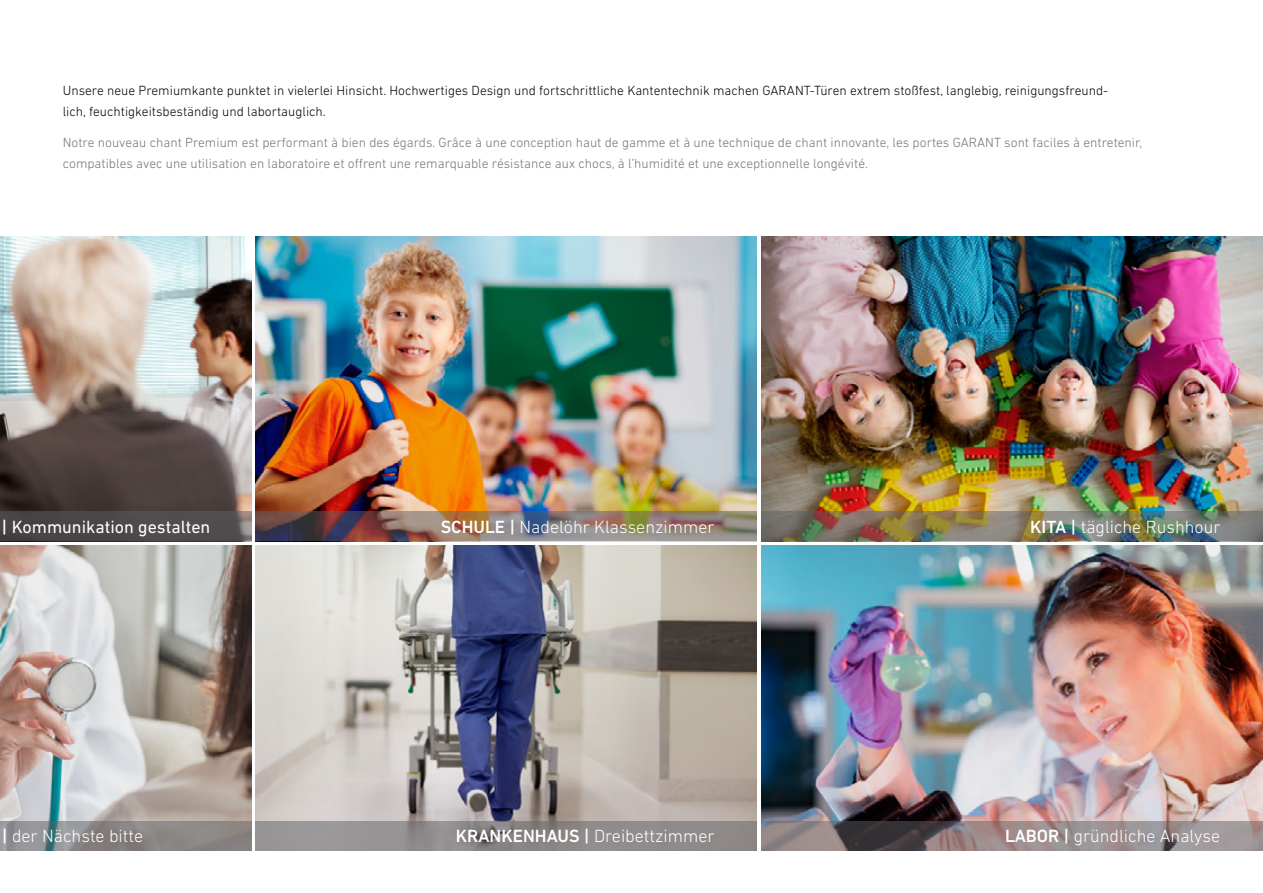
<style>
.page{position:relative;width:1263px;height:893px;background:#fff}
.page>*{position:absolute;margin:0;border:0;box-sizing:border-box;transform-origin:0 0}
.t1{font:300 18px "DIN Next LT Pro";color:#fff}
.t2{font:18px "DIN Next LT Pro";color:#fff}
.t3{font:300 13.5px/21px "DIN Next LT Pro";color:#717479}
.t4{font:300 13.5px/21px "DIN Next LT Pro";color:#000}
.s1{font-weight:500}
</style>
<div class="page">
<img style="left:255px;top:236px;width:502px;height:276px">
<img style="left:0;top:236px;width:251px;height:276px">
<img style="left:761px;top:236px;width:502px;height:276px">
<img style="left:255px;top:546px;width:502px;height:275px">
<img style="left:0;top:546px;width:251px;height:275px">
<img style="left:761px;top:546px;width:502px;height:275px">
<div style="left:0;top:512px;width:251px;height:29px;background:#4d4849"></div>
<img style="left:255px;top:512px;width:502px;height:29px">
<img style="left:761px;top:512px;width:502px;height:29px">
<svg style="left:0;top:821px;width:251px;height:30px;background:#898888"></svg>
<svg style="left:255px;top:821px;width:502px;height:30px;background:#8f8b8b"></svg>
<svg style="left:761px;top:821px;width:502px;height:30px;background:#877c7e"></svg>
<p class="t4" style="left:63px;top:80px;width:1047px">Unsere neue Premiumkante punktet in vielerlei Hinsicht. Hochwertiges Design und fortschrittliche Kantentechnik machen GARANT-Türen extrem stoßfest, langlebig, reinigungsfreund&shy;lich, feuchtigkeitsbeständig und labortauglich.</p>
<p class="t3" style="left:63px;top:131px;width:1081px">Notre nouveau chant Premium est performant à bien des égards. Grâce à une conception haut de gamme et à une technique de chant innovante, les portes GARANT sont faciles à entretenir, compatibles avec une utilisation en laboratoire et offrent une remarquable résistance aux chocs, à l’humidité et une exceptionnelle longévité.</p>
<h1 class="t2" style="left:1px;top:516px;width:210px"><span class="s1">|</span> Kommunikation gestalten</h1>
<h1 class="t1" style="left:441px;top:516px;width:275px"><span class="s1">SCHULE |</span> Nadelöhr Klassenzimmer</h1>
<h1 class="t1" style="left:1030px;top:516px;width:192px"><span class="s1">KITA |</span> tägliche Rushhour</h1>
<h1 class="t1" style="left:2px;top:825px;width:143px"><span class="s1">|</span> der Nächste bitte</h1>
<h1 class="t1" style="left:456px;top:825px;width:260px"><span class="s1">KRANKENHAUS |</span> Dreibettzimmer</h1>
<h1 class="t1" style="left:1005px;top:825px;width:217px"><span class="s1">LABOR |</span> gründliche Analyse</h1>
</div>
